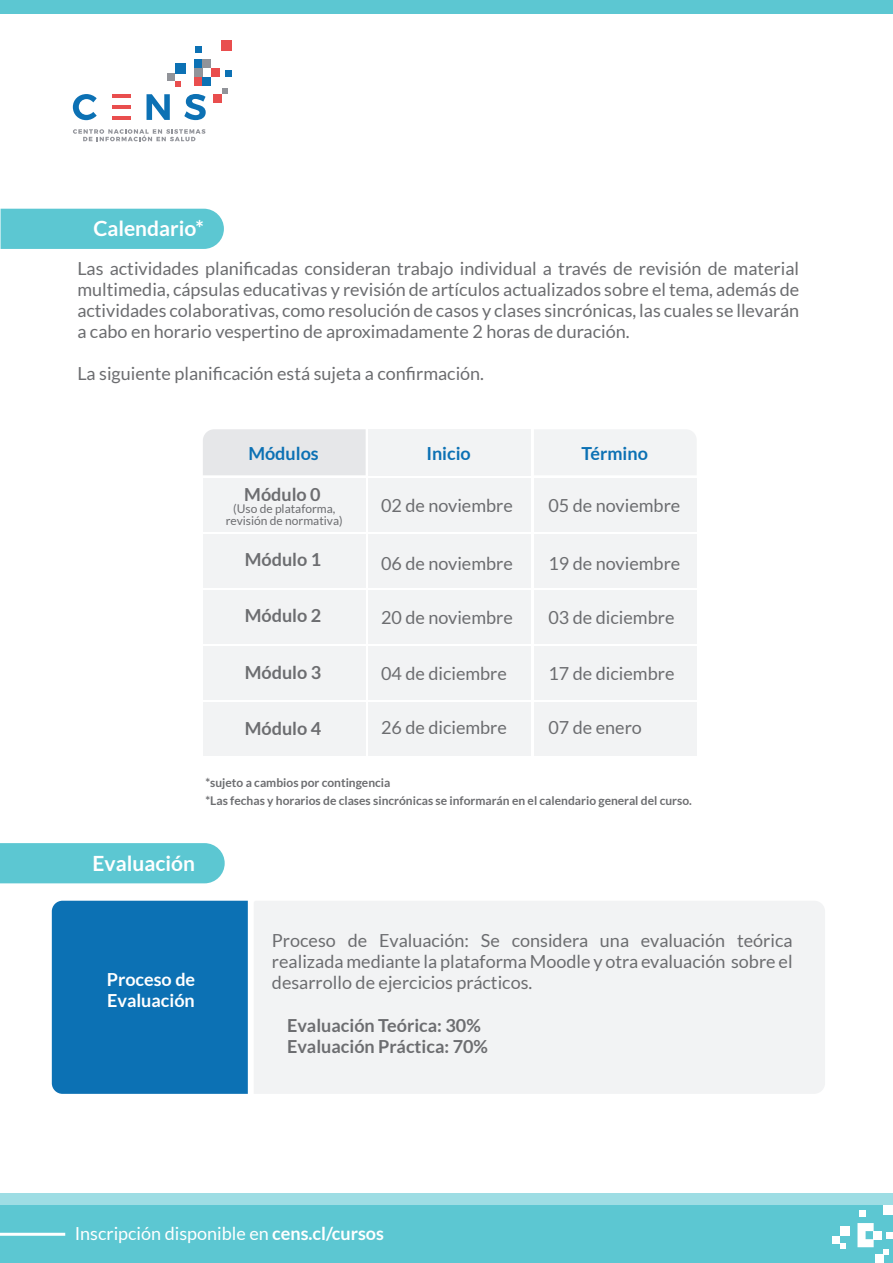
<style>
.page{position:relative;width:893px;height:1263px;background:#fff}
.page>*{position:absolute;margin:0;border:0;box-sizing:border-box;transform-origin:0 0}
.t1{font:700 21px "Lato";color:#fff}
.t2{font:18px/21px "Lato";color:#6c6d70}
.t3{font:700 18px/21px "Lato";color:#6c6d70}
.t4{font:18px "Lato";color:#fff}
.t5{font:700 18px "Lato";color:#0c71b4}
.t6{font:700 18px "Lato";color:#fff}
.t7{font:700 12px/18px "Lato";color:#6c6d70}
.t8{font:12px/12px "Lato";color:#6c6d70;text-align:center}
.s1{font-weight:700}
</style>
<div class="page">
<svg style="left:222px;top:88px;width:6px;height:6px"></svg>
<div style="left:195px;top:46px;width:7px;height:7px;background:#0c71b4"></div>
<div style="left:225px;top:70px;width:7px;height:7px;background:#0c71b4"></div>
<div style="left:194px;top:60px;width:9px;height:8px;background:#0c71b4"></div>
<div style="left:203px;top:60px;width:8px;height:8px;background:#919399"></div>
<div style="left:194px;top:77px;width:9px;height:9px;background:#e94e4e"></div>
<div style="left:203px;top:77px;width:8px;height:9px;background:#0c71b4"></div>
<div style="left:211px;top:68px;width:9px;height:9px;background:#e94e4e"></div>
<div style="left:167px;top:73px;width:8px;height:8px;background:#919399"></div>
<div style="left:175px;top:63px;width:10px;height:10px;background:#0c71b4"></div>
<div style="left:222px;top:41px;width:10px;height:10px;background:#e94e4e"></div>
<svg style="left:73px;top:94px;width:24px;height:26px"></svg>
<svg style="left:147px;top:94px;width:23px;height:26px"></svg>
<svg style="left:184px;top:94px;width:22px;height:26px"></svg>
<hr style="left:113px;top:94px;width:18px;height:4px;background:#e94e4e">
<hr style="left:113px;top:105px;width:18px;height:4px;background:#e94e4e">
<hr style="left:113px;top:116px;width:18px;height:4px;background:#e94e4e">
<svg style="left:73px;top:129px;width:132px;height:12px"></svg>
<div style="left:194px;top:68px;width:9px;height:9px;background:#919399"></div>
<svg style="left:176px;top:82px;width:5px;height:5px"></svg>
<div style="left:213px;top:94px;width:9px;height:9px;background:#e94e4e"></div>
<div style="left:0;top:0;width:893px;height:14px;background:#5cc7d2"></div>
<div style="left:0;top:843px;width:225px;height:40px;background:#5cc7d2"></div>
<div style="left:52px;top:901px;width:196px;height:193px;background:#0c71b4"></div>
<div style="left:254px;top:901px;width:571px;height:193px;background:#f2f3f4"></div>
<div style="left:1px;top:209px;width:223px;height:40px;background:#5cc7d2"></div>
<div style="left:203px;top:478px;width:163px;height:53px;background:#f2f3f4"></div>
<div style="left:368px;top:478px;width:163px;height:53px;background:#f2f3f4"></div>
<div style="left:534px;top:478px;width:163px;height:53px;background:#f2f3f4"></div>
<div style="left:368px;top:429px;width:163px;height:46px;background:#f2f3f4"></div>
<div style="left:203px;top:429px;width:163px;height:46px;background:#e6e7e9"></div>
<div style="left:534px;top:430px;width:162px;height:45px;background:#f2f3f4"></div>
<div style="left:203px;top:590px;width:163px;height:53px;background:#f2f3f4"></div>
<div style="left:368px;top:590px;width:163px;height:53px;background:#f2f3f4"></div>
<div style="left:534px;top:590px;width:163px;height:53px;background:#f2f3f4"></div>
<div style="left:203px;top:534px;width:163px;height:54px;background:#f2f3f4"></div>
<div style="left:368px;top:534px;width:163px;height:54px;background:#f2f3f4"></div>
<div style="left:534px;top:534px;width:163px;height:54px;background:#f2f3f4"></div>
<div style="left:203px;top:646px;width:163px;height:53px;background:#f2f3f4"></div>
<div style="left:368px;top:646px;width:163px;height:53px;background:#f2f3f4"></div>
<div style="left:534px;top:646px;width:163px;height:53px;background:#f2f3f4"></div>
<div style="left:203px;top:703px;width:163px;height:53px;background:#f2f3f4"></div>
<div style="left:368px;top:703px;width:163px;height:53px;background:#f2f3f4"></div>
<div style="left:534px;top:703px;width:163px;height:53px;background:#f2f3f4"></div>
<div style="left:0;top:1193px;width:893px;height:55px;background:#9ddde4"></div>
<div style="left:0;top:1205px;width:893px;height:58px;background:#5cc7d2"></div>
<hr style="left:0;top:1233px;width:65px;height:3px;background:#fff">
<svg style="left:884px;top:1250px;width:5px;height:5px"></svg>
<div style="left:859px;top:1210px;width:6px;height:7px;background:#fff"></div>
<div style="left:886px;top:1232px;width:7px;height:7px;background:#fff"></div>
<div style="left:874px;top:1231px;width:8px;height:8px;background:#fff"></div>
<div style="left:833px;top:1236px;width:7px;height:7px;background:#fff"></div>
<div style="left:840px;top:1226px;width:9px;height:10px;background:#fff"></div>
<div style="left:883px;top:1205px;width:10px;height:10px;background:#fff"></div>
<svg style="left:857px;top:1223px;width:17px;height:24px"></svg>
<svg style="left:840px;top:1243px;width:6px;height:6px"></svg>
<div style="left:876px;top:1255px;width:8px;height:8px;background:#fff"></div>
<p class="t1" style="left:93px;top:217px;width:112px">Calendario*</p>
<p class="t2" style="left:77px;top:257px;width:723px;text-align:justify">Las actividades planificadas consideran trabajo individual a través de revisión de material multimedia, cápsulas educativas y revisión de artículos actualizados sobre el tema, además de actividades colaborativas, como resolución de casos y clases sincrónicas, las cuales se llevarán a cabo en horario vespertino de aproximadamente 2 horas de duración.</p>
<p class="t2" style="left:77px;top:362px;width:408px">La siguiente planificación está sujeta a confirmación.</p>
<p class="t5" style="left:248px;top:443px;width:72px">Módulos</p>
<p class="t3" style="left:244px;top:484px;width:78px">Módulo 0</p>
<p class="t8" style="left:226px;top:503px;width:118px">(Uso de plataforma, revisión de normativa)</p>
<p class="t5" style="left:426px;top:443px;width:46px">Inicio</p>
<p class="t5" style="left:582px;top:443px;width:68px">Término</p>
<p class="t2" style="left:381px;top:495px;width:133px">02 de noviembre</p>
<p class="t2" style="left:548px;top:495px;width:133px">05 de noviembre</p>
<p class="t3" style="left:245px;top:549px;width:78px">Módulo 1</p>
<p class="t2" style="left:381px;top:552px;width:133px">06 de noviembre</p>
<p class="t2" style="left:548px;top:552px;width:133px">19 de noviembre</p>
<p class="t3" style="left:245px;top:605px;width:78px">Módulo 2</p>
<p class="t2" style="left:381px;top:607px;width:133px">20 de noviembre</p>
<p class="t2" style="left:548px;top:607px;width:127px">03 de diciembre</p>
<p class="t3" style="left:245px;top:662px;width:78px">Módulo 3</p>
<p class="t2" style="left:381px;top:663px;width:127px">04 de diciembre</p>
<p class="t2" style="left:548px;top:663px;width:127px">17 de diciembre</p>
<p class="t3" style="left:245px;top:718px;width:78px">Módulo 4</p>
<p class="t2" style="left:381px;top:717px;width:127px">26 de diciembre</p>
<p class="t2" style="left:548px;top:717px;width:95px">07 de enero</p>
<p class="t7" style="left:205px;top:773px;width:488px">*sujeto a cambios por contingencia<br>*Las fechas y horarios de clases sincrónicas se informarán en el calendario general del curso.</p>
<p class="t1" style="left:93px;top:851px;width:104px">Evaluación</p>
<p class="t2" style="left:272px;top:930px;width:522px">Proceso de Evaluación: Se considera una evaluación teórica realizada mediante la plataforma Moodle y otra evaluación sobre el</p>
<p class="t6" style="left:107px;top:969px;width:90px">Proceso de</p>
<p class="t2" style="left:272px;top:972px;width:262px">desarrollo de ejercicios prácticos.</p>
<p class="t6" style="left:107px;top:990px;width:89px">Evaluación</p>
<p class="t3" style="left:287px;top:1014px;width:202px">Evaluación Teórica: 30%<br>Evaluación Práctica: 70%</p>
<p class="t4" style="left:75px;top:1223px;width:311px">Inscripción disponible en <span class="s1">cens.cl/cursos</span></p>
</div>
